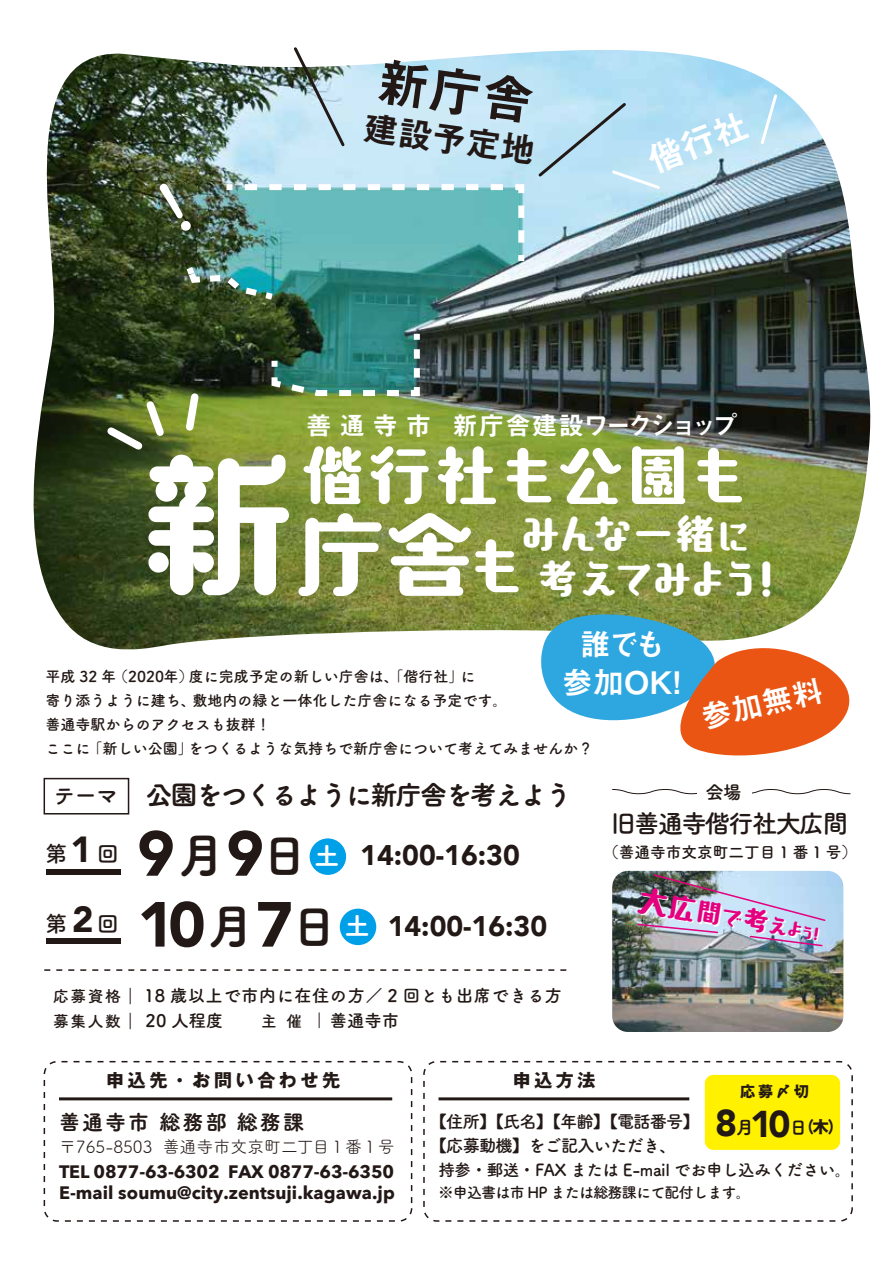
<style>
.page{position:relative;width:893px;height:1263px;background:#fff}
.page>*{position:absolute;margin:0;border:0;box-sizing:border-box;transform-origin:0 0}
.t1{font:156.15px "Aokane Std EB";color:#fff}
.t2{font:64.2px "Aokane Std EB";letter-spacing:.025em;color:#fff}
.t3{font:900 63px "Avenir";color:#221815}
.t4{font:40.65px/45px "Aokane Std EB";letter-spacing:-.08em;color:#fff}
.t5{font:900 37.2px "Avenir";color:#221815}
.t6{font:34.5px "Midashi Go Pro MB31";color:#221815}
.t7{font:31.05px/37.2px "Midashi Go Pro MB31";color:#fff;text-align:center}
.t8{font:900 28.35px "Avenir";color:#221815}
.t9{font:27px "Tsuku A Rd Gothic Std E";letter-spacing:-.075em;color:#221815}
.t10{font:25.5px "Midashi Go Pro MB31";letter-spacing:.005em;color:#fff}
.t11{font:25.5px "Tsuku A Rd Gothic Std B";letter-spacing:-.075em;color:#221815}
.t12{font:22.5px "Tsuku A Rd Gothic Std B";color:#221815}
.t13{font:22.05px "Tsuku A Rd Gothic Std B";color:#221815}
.t14{font:21px "Tsuku A Rd Gothic Std E";letter-spacing:.1em;color:#221815}
.t15{font:18.45px "Tsuku A Rd Gothic Std B";color:#221815}
.t16{font:700 18px/21px "Avenir Next";letter-spacing:.005em;color:#221815}
.t17{font:700 18px "Gothic MB101 Pro";letter-spacing:.2em;color:#221815}
.t18{font:17.4px "Tsuku A Rd Gothic Std B";letter-spacing:.025em;color:#221815}
.t19{font:17.25px/24px "Tsuku A Rd Gothic Std B";letter-spacing:-.05em;color:#221815}
.t20{font:16.95px "Tsuku A Rd Gothic Std R";color:#221815}
.t21{font:16.5px "Tsuku A Rd Gothic Std B";letter-spacing:-.025em;color:#221815}
.t22{font:15.75px "Tsuku A Rd Gothic Std B";letter-spacing:-.005em;color:#221815}
.t23{font:15px/24px "Tsuku A Rd Gothic Std B";color:#221815}
.t24{font:15px "Tsuku A Rd Gothic Std B";letter-spacing:-.05em;color:#221815}
.t25{font:700 15px "Gothic MB101 Pro";color:#221815}
.t26{font:14.55px "Aokane Std EB";color:#e4007f}
.s1{font-size:34.5px}
.s2{font-size:91.8px}
.s3{font-size:62.4px}
.s4{font-family:"Avenir";font-weight:900;font-size:36.3px}
.s5{font-family:"Tsuku A Rd Gothic Std E";font-weight:400;font-size:47.4px}
.s6{font-family:"Tsuku A Rd Gothic Std E";font-weight:400;font-size:25.5px;color:#fff}
.s7{font-size:63px}
.s8{font-size:30.6px}
.s9{font-size:27.75px}
.s10{font-size:24.75px}
.s11{font-size:21.9px}
.s12{font-size:26.25px}
.s13{font-size:20.4px}
.s14{font-size:17.55px}
.s15{font-size:15.75px}
.s16{font-size:17.4px}
.s17{font-size:15px}
.s18{font-family:"Tsuku A Rd Gothic Std E";font-weight:400;font-size:18px}
.s19{font-family:"Gothic MB101 Pro";font-weight:700;font-size:16.5px}
</style>
<div class="page">
<div style="left:423px;top:1061px;width:430px;height:161px;border:2px dashed #221815;border-radius:13px"></div>
<div style="left:44px;top:1061px;width:368px;height:161px;border:2px dashed #221815;border-radius:13px"></div>
<img style="left:33px;top:53px;width:838px;height:596px">
<img style="left:612px;top:871px;width:231px;height:161px">
<div style="left:705px;top:1075px;width:135px;height:75px;background:#fff100;border-radius:9px"></div>
<svg style="left:612px;top:789px;width:239px;height:5px"></svg>
<div style="left:697px;top:773px;width:54px;height:33px;background:#fff"></div>
<div style="left:310px;top:838px;width:36px;height:37px;background:#00a0e9;border-radius:50%"></div>
<div style="left:340px;top:909px;width:36px;height:36px;background:#00a0e9;border-radius:50%"></div>
<svg style="left:226px;top:184px;width:6px;height:6px"></svg>
<svg style="left:518px;top:205px;width:6px;height:44px"></svg>
<svg style="left:518px;top:255px;width:6px;height:6px"></svg>
<div style="left:46px;top:869px;width:75px;height:5px;background:#221815"></div>
<div style="left:46px;top:939px;width:75px;height:5px;background:#221815"></div>
<img style="left:268px;top:334px;width:155px;height:65px">
<svg style="left:44px;top:969px;width:523px;height:2px"></svg>
<svg style="left:535px;top:594px;width:336px;height:162px"></svg>
<hr style="left:59px;top:1097px;width:333px;height:3px;background:#221815">
<hr style="left:438px;top:1097px;width:251px;height:3px;background:#221815">
<svg style="left:101px;top:395px;width:69px;height:61px;background:#65753f"></svg>
<svg style="left:181px;top:388px;width:22px;height:48px"></svg>
<img style="left:182px;top:260px;width:97px;height:44px">
<div style="left:44px;top:778px;width:85px;height:36px;border:2px solid #221815"></div>
<img style="left:637px;top:873px;width:189px;height:74px">
<svg style="left:759px;top:92px;width:20px;height:54px"></svg>
<svg style="left:157px;top:181px;width:35px;height:51px;background:#435233"></svg>
<svg style="left:245px;top:47px;width:505px;height:152px;background:#bcdeed"></svg>
<h3 class="t6" style="left:368px;top:100px;width:174px;rotate:8deg">建設予定地</h3>
<h1 class="t1" style="left:141px;top:409px;width:158px">新</h1>
<h3 class="t10" style="left:306px;top:405px;width:433px">善通寺市 新庁舎建設ワークショップ</h3>
<h2 class="t2" style="left:300px;top:427px;width:455px">偕行社も公園も</h2>
<h3 class="t4" style="left:297px;top:510px;width:492px;text-indent:224px">みんな一緒<span class="s1">に</span><span class="s2">庁舎</span><span class="s3">も</span> 考えてみよう！</h3>
<h3 class="t7" style="left:562px;top:622px;width:132px">誰でも<br>参加OK！</h3>
<p class="t23" style="left:46px;top:663px;width:549px">平成 32 年（2020年）度に完成予定の新しい庁舎は、「偕行社」に<br>寄り添うように建ち、敷地内の緑と一体化した庁舎になる予定です。<br>善通寺駅からのアクセスも抜群！<br>ここに「新しい公園」をつくるような気持ちで新庁舎について考えてみませんか？</p>
<h3 class="t12" style="left:53px;top:778px;width:67px">テーマ</h3>
<h3 class="t9" style="left:146px;top:773px;width:428px">公園をつくるように新庁舎を考えよう</h3>
<h3 class="t7" style="left:697px;top:695px;width:126px;rotate:-13deg">参加無料</h3>
<p class="t15" style="left:705px;top:777px;width:38px">会場</p>
<h3 class="t13" style="left:45px;top:837px;width:75px">第<span class="s4">1</span>回</h3>
<h3 class="t13" style="left:45px;top:906px;width:75px">第<span class="s4">2</span>回</h3>
<h3 class="t11" style="left:611px;top:803px;width:239px">旧善通寺偕行社大広間</h3>
<h3 class="t3" style="left:137px;top:800px;width:128px">9 9</h3>
<h3 class="t8" style="left:178px;top:831px;width:343px"><span class="s5">月 日</span><span class="s6">土</span> 14:00-16:30</h3>
<p class="t22" style="left:603px;top:840px;width:256px">（善通寺市文京町二丁目 1 番 1 号）</p>
<h3 class="t8" style="left:137px;top:902px;width:411px"><span class="s7">10</span><span class="s5">月</span><span class="s7">7</span><span class="s5">日</span><span class="s6">土</span> 14:00-16:30</h3>
<p class="t26" style="left:639px;top:895px;width:190px;rotate:9deg"><span class="s8">大</span><span class="s9">広</span><span class="s10">間</span><span class="s11">で</span><span class="s12">考</span><span class="s13">え</span><span class="s14">よ</span>う！</p>
<p class="t18" style="left:53px;top:981px;width:511px"><span class="s15">応募資格｜</span> 18 歳以上で市内に在住の方／ 2 回とも出席できる方</p>
<p class="t22" style="left:53px;top:1009px;width:172px">募集人数｜ <span class="s16">20 人程度</span></p>
<p class="t18" style="left:261px;top:1007px;width:139px"><span class="s15">主 催</span> <span class="s17">｜</span>善通寺市</p>
<p class="t17" style="left:106px;top:1065px;width:235px">申込先・お問い合わせ先</p>
<h3 class="t14" style="left:59px;top:1105px;width:247px">善通寺市 総務部 総務課</h3>
<p class="t20" style="left:59px;top:1134px;width:337px">〒765-8503 善通寺市文京町二丁目 1 番 1 号</p>
<p class="t16" style="left:59px;top:1161px;width:337px">TEL 0877-63-6302 FAX 0877-63-6350<br>E-mail soumu@city.zentsuji.kagawa.jp</p>
<p class="t17" style="left:513px;top:1065px;width:84px">申込方法</p>
<p class="t25" style="left:740px;top:1078px;width:70px">応募〆切</p>
<h3 class="t5" style="left:715px;top:1092px;width:130px">8<span class="s18">月</span>10<span class="s18">日</span><span class="s19">（木）</span></h3>
<p class="t19" style="left:430px;top:1109px;width:271px">【住所】【氏名】【年齢】【電話番号】【応募動機】をご記入いただき、</p>
<p class="t21" style="left:438px;top:1156px;width:414px">持参・郵送・FAX または E-mail でお申し込みください。</p>
<p class="t24" style="left:438px;top:1181px;width:314px">※申込書は市 HP または総務課にて配付します。</p>
</div>
